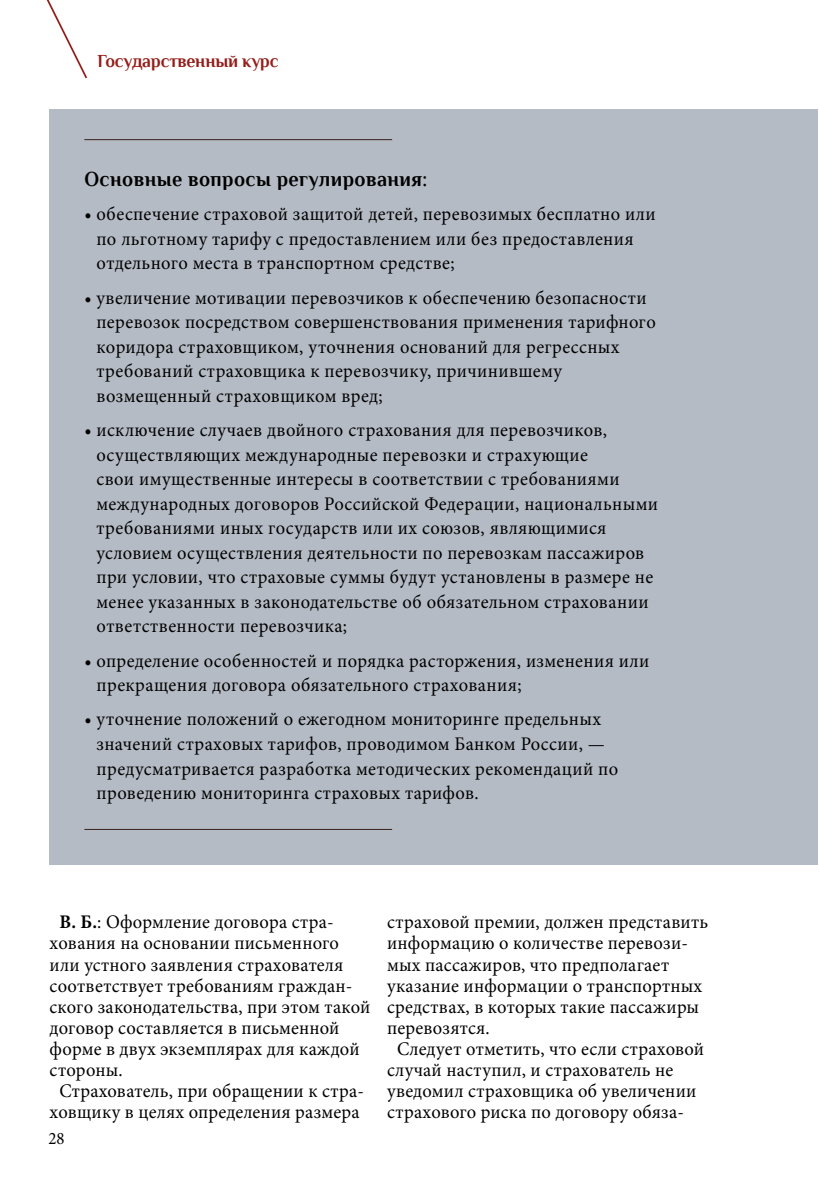
<style>
.page{position:relative;width:819px;height:1191px;background:#fff}
.page>*{position:absolute;margin:0;border:0;box-sizing:border-box;transform-origin:0 0}
.t1{font:700 21px "Philosopher";letter-spacing:.02em;color:#000;scale:.96 1}
.t2{font:19.25px/24.5px "Minion Pro";letter-spacing:.02em;color:#000;scale:.96 1}
.t3{font:700 18.38px "Philosopher";letter-spacing:-.01em;color:#941e1a;scale:.96 1}
.t4{font:17.5px "Minion Pro";color:#000;scale:.96 1}
.s1{font-weight:700}
</style>
<div class="page">
<svg style="left:46px;top:0;width:41px;height:79px"></svg>
<div style="left:50px;top:110px;width:767px;height:754px;background:#b4bbc5"></div>
<hr style="left:84px;top:139px;width:308px;height:1px;background:#39211d">
<hr style="left:84px;top:829px;width:308px;height:1px;background:#39211d">
<p class="t3" style="left:97px;top:51px;width:190px">Государственный курс</p>
<p class="t1" style="left:84px;top:167px;width:358px">Основные вопросы регулирования:</p>
<p class="t2" style="left:96px;top:202px;width:584px;text-indent:-12px">• обеспечение страховой защитой детей, перевозимых бесплатно или по льготному тарифу с предоставлением или без предоставления отдельного места в транспортном средстве;</p>
<p class="t2" style="left:96px;top:285px;width:584px;text-indent:-12px">• увеличение мотивации перевозчиков к обеспечению безопасности перевозок посредством совершенствования применения тарифного коридора страховщиком, уточнения оснований для регрессных требований страховщика к перевозчику, причинившему возмещенный страховщиком вред;</p>
<p class="t2" style="left:96px;top:418px;width:586px;text-indent:-12px">• исключение случаев двойного страхования для перевозчиков, осуществляющих международные перевозки и страхующие<br>свои имущественные интересы в соответствии с требованиями международных договоров Российской Федерации, национальными требованиями иных государств или их союзов, являющимися условием осуществления деятельности по перевозкам пассажиров при условии, что страховые суммы будут установлены в размере не менее указанных в законодательстве об обязательном страховании ответственности перевозчика;</p>
<p class="t2" style="left:96px;top:648px;width:577px;text-indent:-12px">• определение особенностей и порядка расторжения, изменения или прекращения договора обязательного страхования;</p>
<p class="t2" style="left:96px;top:707px;width:544px;text-indent:-12px">• уточнение положений о ежегодном мониторинге предельных значений страховых тарифов, проводимом Банком России, — предусматривается разработка методических рекомендаций по проведению мониторинга страховых тарифов.</p>
<p class="t2" style="left:60px;top:910px;width:287px"><span class="s1">В. Б.</span>: Оформление договора стра-</p>
<p class="t2" style="left:50px;top:931px;width:303px">хования на основании письменного</p>
<p class="t2" style="left:50px;top:952px;width:307px">или устного заявления страхователя</p>
<p class="t2" style="left:50px;top:973px;width:317px">соответствует требованиям граждан-</p>
<p class="t2" style="left:50px;top:994px;width:335px">ского законодательства, при этом такой</p>
<p class="t2" style="left:50px;top:1015px;width:303px">договор составляется в письменной</p>
<p class="t2" style="left:50px;top:1036px;width:324px">форме в двух экземплярах для каждой</p>
<p class="t2" style="left:50px;top:1057px;width:78px">стороны.</p>
<p class="t2" style="left:60px;top:1078px;width:319px">Страхователь, при обращении к стра-</p>
<p class="t2" style="left:50px;top:1099px;width:324px">ховщику в целях определения размера</p>
<p class="t4" style="left:48px;top:1126px;width:18px">28</p>
<p class="t2" style="left:387px;top:910px;width:336px">страховой премии, должен представить</p>
<p class="t2" style="left:387px;top:931px;width:313px">информацию о количестве перевози-</p>
<p class="t2" style="left:387px;top:952px;width:295px">мых пассажиров, что предполагает</p>
<p class="t2" style="left:387px;top:973px;width:330px">указание информации о транспортных</p>
<p class="t2" style="left:387px;top:994px;width:326px">средствах, в которых такие пассажиры</p>
<p class="t2" style="left:387px;top:1015px;width:108px">перевозятся.</p>
<p class="t2" style="left:397px;top:1036px;width:321px">Следует отметить, что если страховой</p>
<p class="t2" style="left:387px;top:1057px;width:299px">случай наступил, и страхователь не</p>
<p class="t2" style="left:387px;top:1078px;width:323px">уведомил страховщика об увеличении</p>
<p class="t2" style="left:387px;top:1099px;width:311px">страхового риска по договору обяза-</p>
</div>
